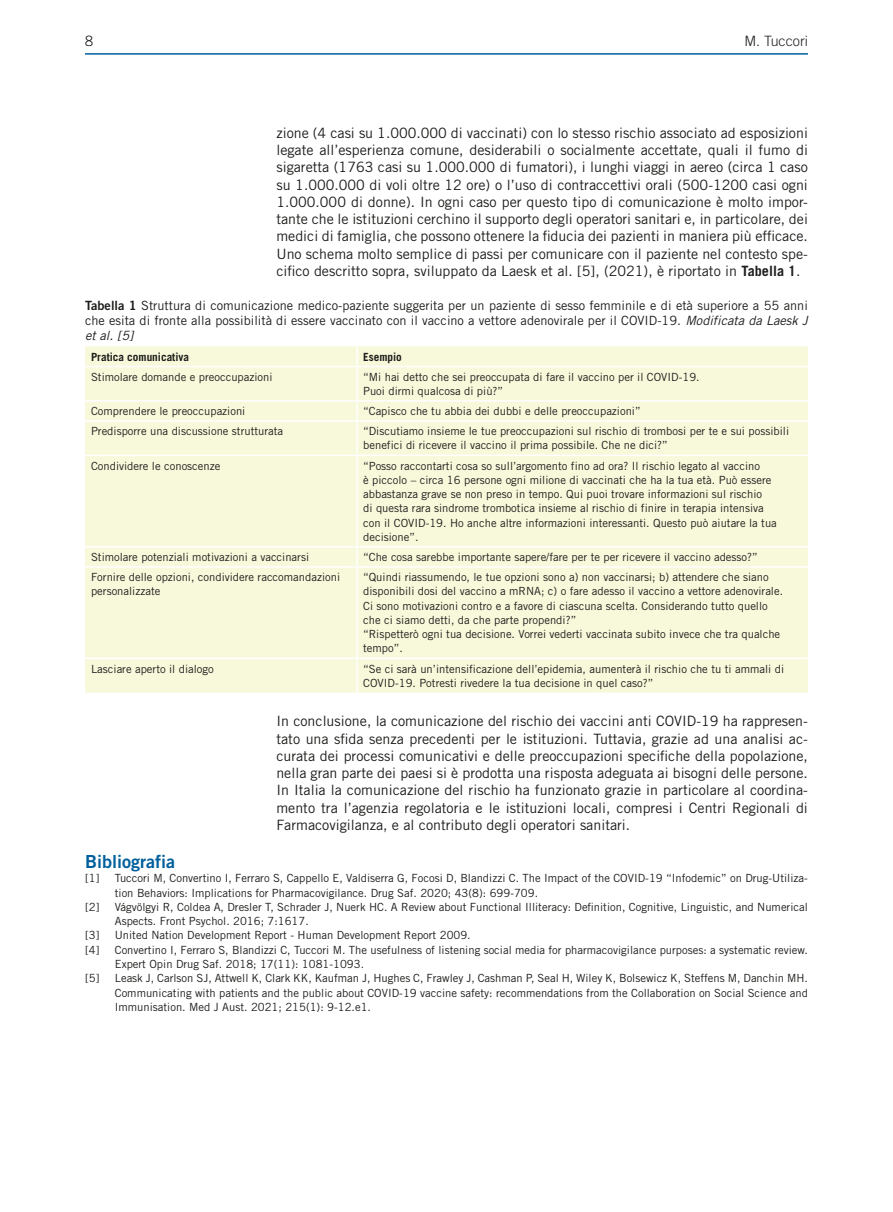
<style>
.page{position:relative;width:893px;height:1212px;background:#fff}
.page>*{position:absolute;margin:0;border:0;box-sizing:border-box;transform-origin:0 0}
.t1{font:18px "Trade Gothic LT Std Bd 2";color:#005f9c}
.t2{font:14.25px/17.2px "Trade Gothic LT Std";color:#1d1d1b;text-align:justify}
.t3{font:300 14.25px "Trade Gothic LT Std";color:#1d1d1b}
.t4{font:12.75px/15px "Trade Gothic LT Std";color:#1d1d1b;text-align:justify}
.t5{font:11.25px/14.2px "Trade Gothic LT Std";color:#1d1d1b}
.t6{font:700 11.25px "Trade Gothic LT Std";color:#1d1d1b}
.s1{font-weight:700}
.s2{font-family:"Trade Gothic LT Std Bd 2"}
.s3{font-style:italic}
</style>
<div class="page">
<hr style="left:85px;top:53px;width:723px;height:2px;background:#005f9c">
<div style="left:85px;top:346px;width:723px;height:347px;background:#f8f8db"></div>
<hr style="left:356px;top:346px;width:2px;height:20px;background:#fff">
<hr style="left:85px;top:366px;width:272px;height:1px;background:#fff">
<hr style="left:357px;top:366px;width:451px;height:1px;background:#fff">
<hr style="left:356px;top:367px;width:2px;height:33px;background:#fff">
<hr style="left:85px;top:400px;width:272px;height:2px;background:#fff">
<hr style="left:357px;top:400px;width:451px;height:2px;background:#fff">
<svg style="left:356px;top:402px;width:2px;height:18px"></svg>
<hr style="left:85px;top:420px;width:272px;height:2px;background:#fff">
<hr style="left:357px;top:420px;width:451px;height:2px;background:#fff">
<hr style="left:356px;top:422px;width:2px;height:33px;background:#fff">
<hr style="left:85px;top:455px;width:272px;height:1px;background:#fff">
<hr style="left:357px;top:455px;width:451px;height:1px;background:#fff">
<hr style="left:356px;top:456px;width:2px;height:90px;background:#fff">
<hr style="left:85px;top:546px;width:272px;height:1px;background:#fff">
<hr style="left:357px;top:546px;width:451px;height:1px;background:#fff">
<svg style="left:356px;top:547px;width:2px;height:19px"></svg>
<hr style="left:85px;top:566px;width:272px;height:2px;background:#fff">
<hr style="left:357px;top:566px;width:451px;height:2px;background:#fff">
<hr style="left:356px;top:568px;width:2px;height:89px;background:#fff">
<hr style="left:85px;top:657px;width:272px;height:2px;background:#fff">
<hr style="left:357px;top:657px;width:451px;height:2px;background:#fff">
<hr style="left:356px;top:659px;width:2px;height:34px;background:#fff">
<p class="t3" style="left:85px;top:33px;width:9px">8</p>
<p class="t3" style="left:744px;top:33px;width:65px">M. Tuccori</p>
<p class="t2" style="left:276px;top:124px;width:533px">zione (4 casi su 1.000.000 di vaccinati) con lo stesso rischio associato ad esposizioni legate all’esperienza comune, desiderabili o socialmente accettate, quali il fumo di sigaretta (1763 casi su 1.000.000 di fumatori), i lunghi viaggi in aereo (circa 1 caso su 1.000.000 di voli oltre 12 ore) o l’uso di contraccettivi orali (500-1200 casi ogni 1.000.000 di donne). In ogni caso per questo tipo di comunicazione è molto impor&shy;tante che le istituzioni cerchino il supporto degli operatori sanitari e, in particolare, dei medici di famiglia, che possono ottenere la fiducia dei pazienti in maniera più efficace.<br>Uno schema molto semplice di passi per comunicare con il paziente nel contesto spe&shy;cifico descritto sopra, sviluppato da Laesk et al. [5], (2021), è riportato in <span class="s1">Tabella 1</span>.</p>
<p class="t4" style="left:85px;top:298px;width:724px"><span class="s2">Tabella 1</span> Struttura di comunicazione medico-paziente suggerita per un paziente di sesso femminile e di età superiore a 55 anni che esita di fronte alla possibilità di essere vaccinato con il vaccino a vettore adenovirale per il COVID-19. <span class="s3">Modificata da Laesk J et al. [5]</span></p>
<p class="t6" style="left:91px;top:350px;width:100px">Pratica comunicativa</p>
<p class="t6" style="left:363px;top:350px;width:40px">Esempio</p>
<p class="t5" style="left:91px;top:369px;width:183px">Stimolare domande e preoccupazioni</p>
<p class="t5" style="left:363px;top:369px;width:338px">“Mi hai detto che sei preoccupata di fare il vaccino per il COVID-19.<br>Puoi dirmi qualcosa di più?”</p>
<p class="t5" style="left:91px;top:404px;width:156px">Comprendere le preoccupazioni</p>
<p class="t5" style="left:363px;top:404px;width:279px">“Capisco che tu abbia dei dubbi e delle preoccupazioni”</p>
<p class="t5" style="left:91px;top:424px;width:194px">Predisporre una discussione strutturata</p>
<p class="t5" style="left:363px;top:424px;width:427px">“Discutiamo insieme le tue preoccupazioni sul rischio di trombosi per te e sui possibili benefici di ricevere il vaccino il prima possibile. Che ne dici?”</p>
<p class="t5" style="left:91px;top:458px;width:131px">Condividere le conoscenze</p>
<p class="t5" style="left:363px;top:458px;width:415px">“Posso raccontarti cosa so sull’argomento fino ad ora? Il rischio legato al vaccino<br>è piccolo – circa 16 persone ogni milione di vaccinati che ha la tua età. Può essere abbastanza grave se non preso in tempo. Qui puoi trovare informazioni sul rischio<br>di questa rara sindrome trombotica insieme al rischio di finire in terapia intensiva con il COVID-19. Ho anche altre informazioni interessanti. Questo può aiutare la tua decisione”.</p>
<p class="t5" style="left:91px;top:550px;width:220px">Stimolare potenziali motivazioni a vaccinarsi</p>
<p class="t5" style="left:363px;top:550px;width:396px">“Che cosa sarebbe importante sapere/fare per te per ricevere il vaccino adesso?”</p>
<p class="t5" style="left:91px;top:570px;width:251px">Fornire delle opzioni, condividere raccomandazioni personalizzate</p>
<p class="t5" style="left:363px;top:570px;width:421px">“Quindi riassumendo, le tue opzioni sono a) non vaccinarsi; b) attendere che siano disponibili dosi del vaccino a mRNA; c) o fare adesso il vaccino a vettore adenovirale.<br>Ci sono motivazioni contro e a favore di ciascuna scelta. Considerando tutto quello che ci siamo detti, da che parte propendi?”<br>“Rispetterò ogni tua decisione. Vorrei vederti vaccinata subito invece che tra qualche tempo”.</p>
<p class="t5" style="left:91px;top:661px;width:124px">Lasciare aperto il dialogo</p>
<p class="t5" style="left:363px;top:661px;width:422px">“Se ci sarà un’intensificazione dell’epidemia, aumenterà il rischio che tu ti ammali di<br>COVID-19. Potresti rivedere la tua decisione in quel caso?”</p>
<p class="t2" style="left:276px;top:712px;width:533px">In conclusione, la comunicazione del rischio dei vaccini anti COVID-19 ha rappresen&shy;tato una sfida senza precedenti per le istituzioni. Tuttavia, grazie ad una analisi ac&shy;curata dei processi comunicativi e delle preoccupazioni specifiche della popolazione, nella gran parte dei paesi si è prodotta una risposta adeguata ai bisogni delle persone.<br>In Italia la comunicazione del rischio ha funzionato grazie in particolare al coordina&shy;mento tra l’agenzia regolatoria e le istituzioni locali, compresi i Centri Regionali di Farmacovigilanza, e al contributo degli operatori sanitari.</p>
<h1 class="t1" style="left:85px;top:850px;width:92px">Bibliografia</h1>
<p class="t5" style="left:85px;top:871px;width:16px">[1]</p>
<p class="t5" style="left:115px;top:871px;width:694px">Tuccori M, Convertino I, Ferraro S, Cappello E, Valdiserra G, Focosi D, Blandizzi C. The Impact of the COVID-19 “Infodemic” on Drug-Utiliza&shy;tion Behaviors: Implications for Pharmacovigilance. Drug Saf. 2020; 43(8): 699-709.</p>
<p class="t5" style="left:85px;top:900px;width:16px">[2]</p>
<p class="t5" style="left:115px;top:900px;width:695px">Vágvölgyi R, Coldea A, Dresler T, Schrader J, Nuerk HC. A Review about Functional Illiteracy: Definition, Cognitive, Linguistic, and Numerical<br>Aspects. Front Psychol. 2016; 7:1617.</p>
<p class="t5" style="left:85px;top:928px;width:16px">[3]</p>
<p class="t5" style="left:115px;top:928px;width:357px">United Nation Development Report - Human Development Report 2009.</p>
<p class="t5" style="left:85px;top:942px;width:16px">[4]</p>
<p class="t5" style="left:115px;top:942px;width:695px">Convertino I, Ferraro S, Blandizzi C, Tuccori M. The usefulness of listening social media for pharmacovigilance purposes: a systematic review.<br>Expert Opin Drug Saf. 2018; 17(11): 1081-1093.</p>
<p class="t5" style="left:85px;top:971px;width:16px">[5]</p>
<p class="t5" style="left:115px;top:971px;width:695px;text-align:justify">Leask J, Carlson SJ, Attwell K, Clark KK, Kaufman J, Hughes C, Frawley J, Cashman P, Seal H, Wiley K, Bolsewicz K, Steffens M, Danchin MH.<br>Communicating with patients and the public about COVID-19 vaccine safety: recommendations from the Collaboration on Social Science and Immunisation. Med J Aust. 2021; 215(1): 9-12.e1.</p>
</div>
